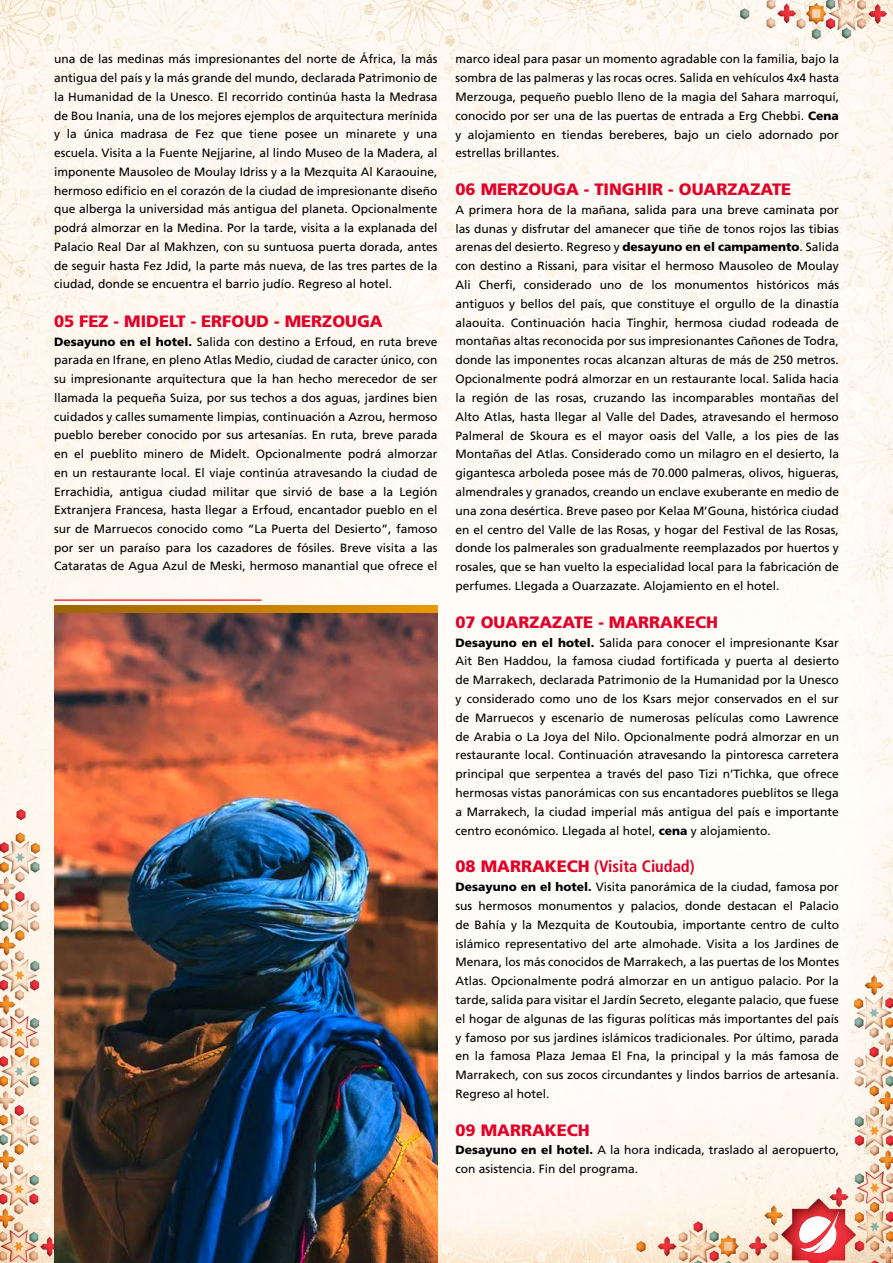
<style>
.page{position:relative;width:893px;height:1263px;background:#fff}
.page>*{position:absolute;margin:0;border:0;box-sizing:border-box;transform-origin:0 0}
.t1{font:900 16.5px "Frutiger";color:#e20027}
.t2{font:700 condensed 16.5px "Frutiger";color:#e20027}
.t3{font:12px/18.8px "Frutiger";color:#000;text-align:justify}
.s1{font-weight:900}
.s2{font-weight:900;font-stretch:normal}
</style>
<div class="page">
<img style="left:0;top:0;width:893px;height:1263px">
<img style="left:800px;top:1210px;width:39px;height:43px">
<img style="left:54px;top:612px;width:383px;height:651px">
<svg style="left:54px;top:605px;width:383px;height:7px;background:#c47f00"></svg>
<hr style="left:54px;top:599px;width:208px;height:2px;background:#ff3235">
<hr style="left:0;top:512px;width:1px;height:74px;background:#fff">
<p class="t3" style="left:54px;top:50px;width:385px">una de las medinas más impresionantes del norte de África, la más antigua del país y la más grande del mundo, declarada Patrimonio de la Humanidad de la Unesco. El recorrido continúa hasta la Medrasa de Bou Inania, una de los mejores ejemplos de arquitectura merínida y la única madrasa de Fez que tiene posee un minarete y una escuela. Visita a la Fuente Nejjarine, al lindo Museo de la Madera, al imponente Mausoleo de Moulay Idriss y a la Mezquita Al Karaouine, hermoso edificio en el corazón de la ciudad de impresionante diseño que alberga la universidad más antigua del planeta. Opcionalmente podrá almorzar en la Medina. Por la tarde, visita a la explanada del Palacio Real Dar al Makhzen, con su suntuosa puerta dorada, antes de seguir hasta Fez Jdid, la parte más nueva, de las tres partes de la ciudad, donde se encuentra el barrio judío. Regreso al hotel.</p>
<h1 class="t1" style="left:54px;top:311px;width:330px">05 FEZ - MIDELT - ERFOUD - MERZOUGA</h1>
<p class="t3" style="left:54px;top:332px;width:385px"><span class="s1">Desayuno en el hotel.</span> Salida con destino a Erfoud, en ruta breve parada en Ifrane, en pleno Atlas Medio, ciudad de caracter único, con su impresionante arquitectura que la han hecho merecedor de ser llamada la pequeña Suiza, por sus techos a dos aguas, jardines bien cuidados y calles sumamente limpias, continuación a Azrou, hermoso pueblo bereber conocido por sus artesanías. En ruta, breve parada en el pueblito minero de Midelt. Opcionalmente podrá almorzar en un restaurante local. El viaje continúa atravesando la ciudad de Errachidia, antigua ciudad militar que sirvió de base a la Legión Extranjera Francesa, hasta llegar a Erfoud, encantador pueblo en el sur de Marruecos conocido como “La Puerta del Desierto”, famoso por ser un paraíso para los cazadores de fósiles. Breve visita a las Cataratas de Agua Azul de Meski, hermoso manantial que ofrece el</p>
<p class="t3" style="left:455px;top:50px;width:385px">marco ideal para pasar un momento agradable con la familia, bajo la sombra de las palmeras y las rocas ocres. Salida en vehículos 4x4 hasta Merzouga, pequeño pueblo lleno de la magia del Sahara marroquí, conocido por ser una de las puertas de entrada a Erg Chebbi. <span class="s1">Cena </span>y alojamiento en tiendas bereberes, bajo un cielo adornado por estrellas brillantes.</p>
<h1 class="t1" style="left:455px;top:179px;width:337px">06 MERZOUGA - TINGHIR - OUARZAZATE</h1>
<p class="t3" style="left:455px;top:200px;width:385px">A primera hora de la mañana, salida para una breve caminata por las dunas y disfrutar del amanecer que tiñe de tonos rojos las tibias arenas del desierto. Regreso y <span class="s1">desayuno en el campamento</span>. Salida con destino a Rissani, para visitar el hermoso Mausoleo de Moulay Ali Cherfi, considerado uno de los monumentos históricos más antiguos y bellos del país, que constituye el orgullo de la dinastía alaouita. Continuación hacia Tinghir, hermosa ciudad rodeada de montañas altas reconocida por sus impresionantes Cañones de Todra, donde las imponentes rocas alcanzan alturas de más de 250 metros.<br>Opcionalmente podrá almorzar en un restaurante local. Salida hacia la región de las rosas, cruzando las incomparables montañas del Alto Atlas, hasta llegar al Valle del Dades, atravesando el hermoso Palmeral de Skoura es el mayor oasis del Valle, a los pies de las Montañas del Atlas. Considerado como un milagro en el desierto, la gigantesca arboleda posee más de 70.000 palmeras, olivos, higueras, almendrales y granados, creando un enclave exuberante en medio de una zona desértica. Breve paseo por Kelaa M’Gouna, histórica ciudad en el centro del Valle de las Rosas, y hogar del Festival de las Rosas, donde los palmerales son gradualmente reemplazados por huertos y rosales, que se han vuelto la especialidad local para la fabricación de perfumes. Llegada a Ouarzazate. Alojamiento en el hotel.</p>
<h1 class="t1" style="left:455px;top:612px;width:264px">07 OUARZAZATE - MARRAKECH</h1>
<p class="t3" style="left:455px;top:633px;width:385px"><span class="s1">Desayuno en el hotel.</span> Salida para conocer el impresionante Ksar Ait Ben Haddou, la famosa ciudad fortificada y puerta al desierto de Marrakech, declarada Patrimonio de la Humanidad por la Unesco y considerado como uno de los Ksars mejor conservados en el sur de Marruecos y escenario de numerosas películas como Lawrence de Arabia o La Joya del Nilo. Opcionalmente podrá almorzar en un restaurante local. Continuación atravesando la pintoresca carretera principal que serpentea a través del paso Tizi n’Tichka, que ofrece hermosas vistas panorámicas con sus encantadores pueblitos se llega a Marrakech, la ciudad imperial más antigua del país e importante centro económico. Llegada al hotel, <span class="s1">cena</span> y alojamiento.</p>
<h1 class="t2" style="left:455px;top:857px;width:241px"><span class="s2">08 MARRAKECH</span> (Visita Ciudad)</h1>
<p class="t3" style="left:455px;top:877px;width:385px"><span class="s1">Desayuno en el hotel.</span> Visita panorámica de la ciudad, famosa por sus hermosos monumentos y palacios, donde destacan el Palacio de Bahía y la Mezquita de Koutoubia, importante centro de culto islámico representativo del arte almohade. Visita a los Jardines de Menara, los más conocidos de Marrakech, a las puertas de los Montes Atlas. Opcionalmente podrá almorzar en un antiguo palacio. Por la tarde, salida para visitar el Jardín Secreto, elegante palacio, que fuese el hogar de algunas de las figuras políticas más importantes del país y famoso por sus jardines islámicos tradicionales. Por último, parada en la famosa Plaza Jemaa El Fna, la principal y la más famosa de Marrakech, con sus zocos circundantes y lindos barrios de artesanía.<br>Regreso al hotel.</p>
<h1 class="t1" style="left:455px;top:1120px;width:136px">09 MARRAKECH</h1>
<p class="t3" style="left:455px;top:1141px;width:385px"><span class="s1">Desayuno en el hotel.</span> A la hora indicada, traslado al aeropuerto, con asistencia. Fin del programa.</p>
</div>
